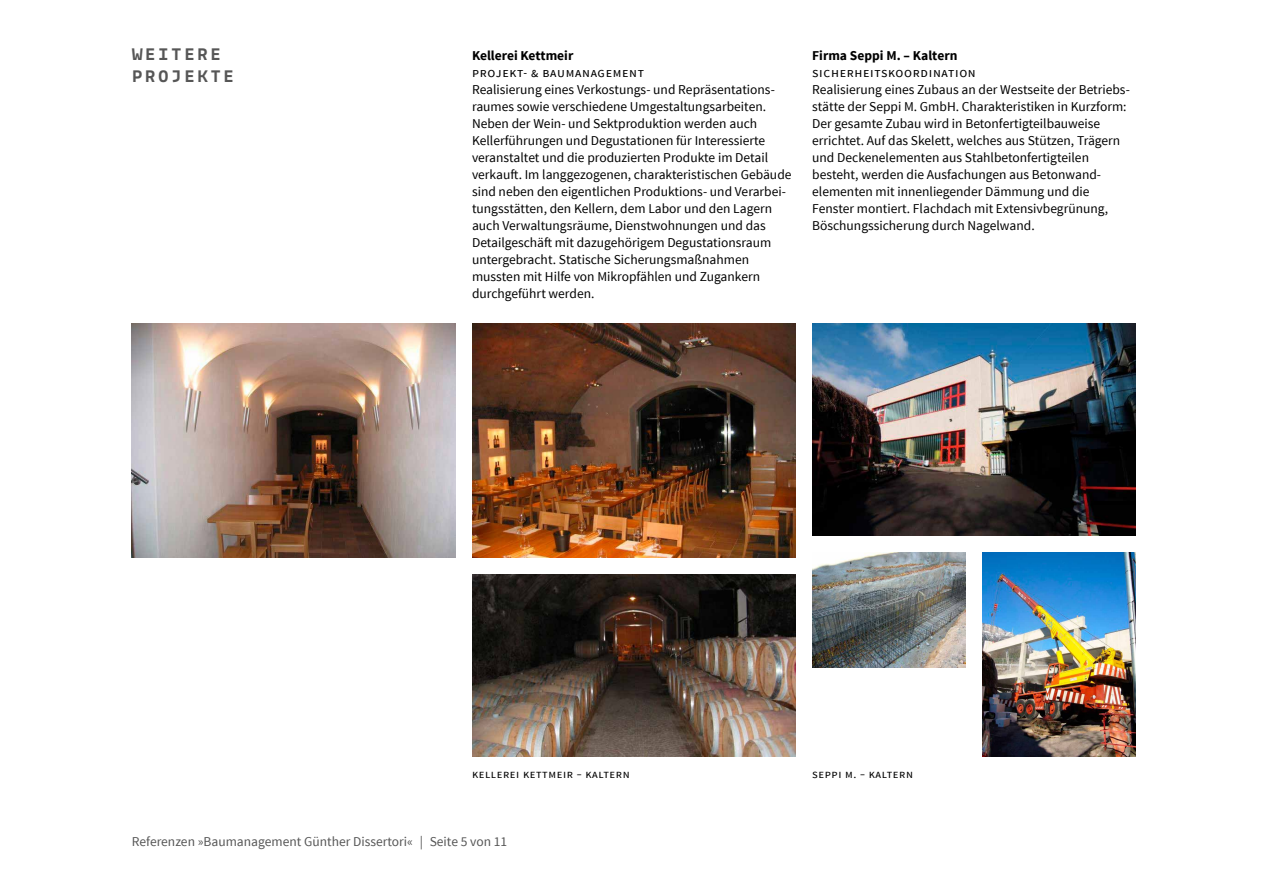
<style>
.page{position:relative;width:1263px;height:893px;background:#fff}
.page>*{position:absolute;margin:0;border:0;box-sizing:border-box;transform-origin:0 0}
.t1{font:700 22.5px/22.5px "Lekton";letter-spacing:.08em;color:#565656}
.t2{font:13.5px/17px "Source Sans Pro";color:#000}
.t3{font:13.5px "Source Sans Pro";color:#565656}
.t4{font:700 13.5px "Source Sans Pro";color:#000}
.t5{font:12px "Source Sans Pro";color:#000}
</style>
<div class="page">
<img style="left:132px;top:323px;width:323px;height:234px">
<img style="left:472px;top:574px;width:323px;height:183px">
<img style="left:472px;top:323px;width:323px;height:234px">
<img style="left:812px;top:553px;width:153px;height:115px">
<img style="left:812px;top:323px;width:323px;height:213px">
<img style="left:982px;top:553px;width:153px;height:204px">
<h1 class="t1" style="left:132px;top:41px;width:104px">weitere projekte</h1>
<p class="t4" style="left:472px;top:46px;width:103px">Kellerei Kettmeir</p>
<p class="t2" style="left:472px;top:64px;width:321px">Projekt- &amp; Baumanagement<br>Realisierung eines Verkostungs- und Repräsentations&shy;raumes sowie verschiedene Umgestaltungsarbeiten.<br>Neben der Wein- und Sektproduktion werden auch Kellerführungen und Degustationen für Interessierte veranstaltet und die produzierten Produkte im Detail verkauft. Im langgezogenen, charakteristischen Gebäude sind neben den eigentlichen Produktions- und Verarbei&shy;tungsstätten, den Kellern, dem Labor und den Lagern auch Verwaltungsräume, Dienstwohnungen und das Detailgeschäft mit dazugehörigem Degustationsraum untergebracht. Statische Sicherungsmaßnahmen mussten mit Hilfe von Mikropfählen und Zugankern durchgeführt werden.</p>
<p class="t4" style="left:812px;top:46px;width:147px">Firma Seppi M. – Kaltern</p>
<p class="t2" style="left:812px;top:64px;width:319px">Sicherheitskoordination<br>Realisierung eines Zubaus an der Westseite der Betriebs&shy;stätte der Seppi M. GmbH. Charakteristiken in Kurzform:<br>Der gesamte Zubau wird in Betonfertigteilbauweise errichtet. Auf das Skelett, welches aus Stützen, Trägern und Deckenelementen aus Stahlbetonfertigteilen besteht, werden die Ausfachungen aus Betonwand&shy;elementen mit innenliegender Dämmung und die Fenster montiert. Flachdach mit Extensivbegrünung, Böschungssicherung durch Nagelwand.</p>
<p class="t5" style="left:472px;top:767px;width:159px">Kellerei kettmeir – kaltern</p>
<p class="t5" style="left:812px;top:767px;width:102px">Seppi M. – Kaltern</p>
<p class="t3" style="left:132px;top:833px;width:377px">Referenzen »Baumanagement Günther Dissertori« | Seite 5 von 11</p>
</div>
